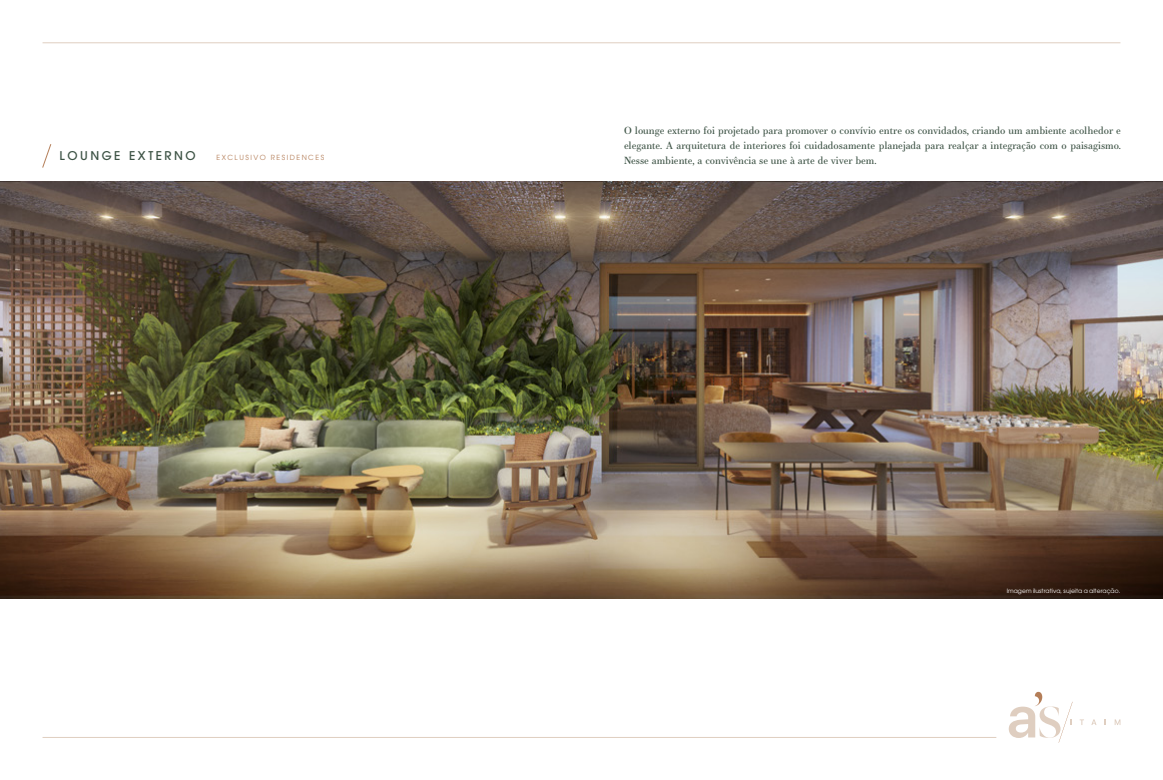
<style>
.page{position:relative;width:1163px;height:780px;background:#fff}
.page>*{position:absolute;margin:0;border:0;box-sizing:border-box;transform-origin:0 0}
.t1{font:500 12px "ITC Avant Garde Pro";letter-spacing:.21em;color:#3c5244}
.t2{font:10px/15px "Essonnes Text";color:#3c5244;text-align:justify}
.t3{font:7px "ITC Avant Garde Pro";letter-spacing:.21em;color:#b47e58}
.t4{font:6px "ITC Avant Garde Pro";letter-spacing:.01em;color:#fff}
</style>
<div class="page">
<hr style="left:43px;top:737px;width:953px;height:1px;background:#dfcec0">
<hr style="left:43px;top:43px;width:1077px;height:1px;background:#dfcec0">
<svg style="left:42px;top:144px;width:9px;height:24px"></svg>
<img style="left:0;top:181px;width:1162px;height:417px">
<svg style="left:1079px;top:719px;width:4px;height:6px"></svg>
<svg style="left:1091px;top:719px;width:5px;height:6px"></svg>
<svg style="left:1114px;top:719px;width:6px;height:6px"></svg>
<svg style="left:1008px;top:691px;width:64px;height:51px"></svg>
<p class="t1" style="left:60px;top:148px;width:138px">LOUNGE EXTERNO</p>
<p class="t3" style="left:216px;top:153px;width:109px">EXCLUSIVO RESIDENCES</p>
<p class="t2" style="left:624px;top:123px;width:498px">O lounge externo foi projetado para promover o convívio entre os convidados, criando um ambiente acolhedor e elegante. A arquitetura de interiores foi cuidadosamente planejada para realçar a integração com o paisagismo.<br>Nesse ambiente, a convivência se une à arte de viver bem.</p>
<p class="t4" style="left:1006px;top:587px;width:115px">Imagem ilustrativa, sujeita a alteração.</p>
</div>
